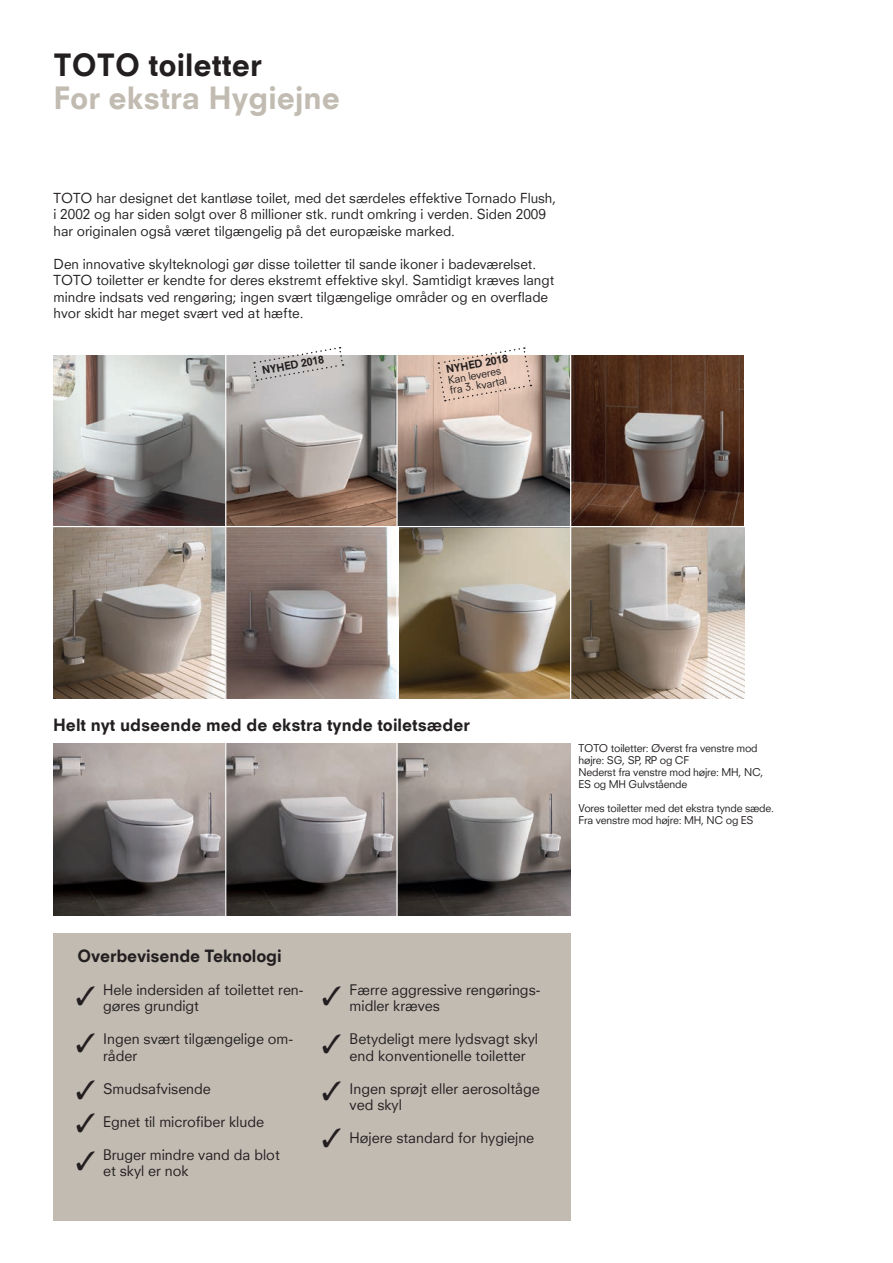
<style>
.page{position:relative;width:893px;height:1263px;background:#fff}
.page>*{position:absolute;margin:0;border:0;box-sizing:border-box;transform-origin:0 0}
.t1{font:800 30px "Neuzeit SLT";color:#c1bbb2}
.t2{font:800 30px "Neuzeit SLT";color:#231f20}
.t3{font:26.4px/47.4px "Zapf Dingbats ITC";color:#231f20;text-align:justify}
.t4{font:800 16.5px "Neuzeit SLT";color:#231f20}
.t5{font:14.25px/16.5px "Neuzeit SLT";color:#231f20}
.t6{font:13.5px/16.5px "Neuzeit SLT";color:#231f20}
.t7{font:10.5px/12px "Neuzeit SLT";letter-spacing:-.02em;color:#231f20}
.t8{font:800 10.5px "Neuzeit SLT";color:#231f20}
</style>
<div class="page">
<img style="left:53px;top:355px;width:691px;height:344px">
<hr style="left:225px;top:347px;width:1px;height:356px;background:#fff">
<hr style="left:396px;top:347px;width:2px;height:356px;background:#fff">
<div style="left:53px;top:933px;width:518px;height:287px;background:#c1bbb2"></div>
<img style="left:53px;top:744px;width:517px;height:171px">
<hr style="left:225px;top:736px;width:1px;height:192px;background:#fff">
<hr style="left:396px;top:736px;width:2px;height:192px;background:#fff">
<hr style="left:14px;top:526px;width:847px;height:1px;background:#fff">
<hr style="left:570px;top:347px;width:1px;height:356px;background:#fff">
<svg style="left:253px;top:347px;width:91px;height:34px"></svg>
<svg style="left:437px;top:347px;width:94px;height:54px;background:#e7cdbf"></svg>
<h1 class="t2" style="left:54px;top:47px;width:210px">TOTO toiletter</h1>
<h1 class="t1" style="left:54px;top:80px;width:288px">For ekstra Hygiejne</h1>
<p class="t6" style="left:54px;top:189px;width:504px">TOTO har designet det kantløse toilet, med det særdeles effektive Tornado Flush, i 2002 og har siden solgt over 8 millioner stk. rundt omkring i verden. Siden 2009 har originalen også været tilgængelig på det europæiske marked.</p>
<p class="t6" style="left:54px;top:255px;width:502px">Den innovative skylteknologi gør disse toiletter til sande ikoner i badeværelset.<br>TOTO toiletter er kendte for deres ekstremt effektive skyl. Samtidigt kræves langt mindre indsats ved rengøring; ingen svært tilgængelige områder og en overflade hvor skidt har meget svært ved at hæfte.</p>
<p class="t8" style="left:261px;top:364px;width:64px;rotate:-10deg">NYHED 2018</p>
<p class="t8" style="left:445px;top:363px;width:64px;rotate:-10deg">NYHED 2018</p>
<p class="t7" style="left:447px;top:375px;width:59px;line-height:10.5px;rotate:-10deg">Kan leveres fra 3. kvartal</p>
<p class="t4" style="left:53px;top:714px;width:418px">Helt nyt udseende med de ekstra tynde toiletsæder</p>
<p class="t7" style="left:579px;top:742px;width:186px">TOTO toiletter: Øverst fra venstre mod højre: SG, SP, RP og CF<br>Nederst fra venstre mod højre: MH, NC,<br>ES og MH Gulvstående</p>
<p class="t7" style="left:579px;top:802px;width:197px">Vores toiletter med det ekstra tynde sæde.<br>Fra venstre mod højre: MH, NC og ES</p>
<p class="t4" style="left:78px;top:945px;width:206px">Overbevisende Teknologi</p>
<p class="t5" style="left:103px;top:981px;width:202px">Hele indersiden af toilettet ren&shy;gøres grundigt</p>
<p class="t5" style="left:103px;top:1030px;width:192px">Ingen svært tilgængelige om&shy;råder</p>
<p class="t5" style="left:103px;top:1080px;width:109px">Smudsafvisende</p>
<p class="t5" style="left:103px;top:1113px;width:162px">Egnet til microfiber klude</p>
<p class="t5" style="left:103px;top:1146px;width:178px">Bruger mindre vand da blot et skyl er nok</p>
<h2 class="t3" style="left:76px;top:972px;width:22px">✓ ✓ ✓</h2>
<h2 class="t3" style="left:322px;top:972px;width:21px">✓ ✓ ✓ ✓</h2>
<p class="t5" style="left:350px;top:981px;width:192px">Færre aggressive rengørings&shy;midler kræves</p>
<p class="t5" style="left:350px;top:1030px;width:190px">Betydeligt mere lydsvagt skyl end konventionelle toiletter</p>
<p class="t5" style="left:350px;top:1080px;width:192px">Ingen sprøjt eller aerosoltåge ved skyl</p>
<p class="t5" style="left:350px;top:1129px;width:186px">Højere standard for hygiejne</p>
</div>
